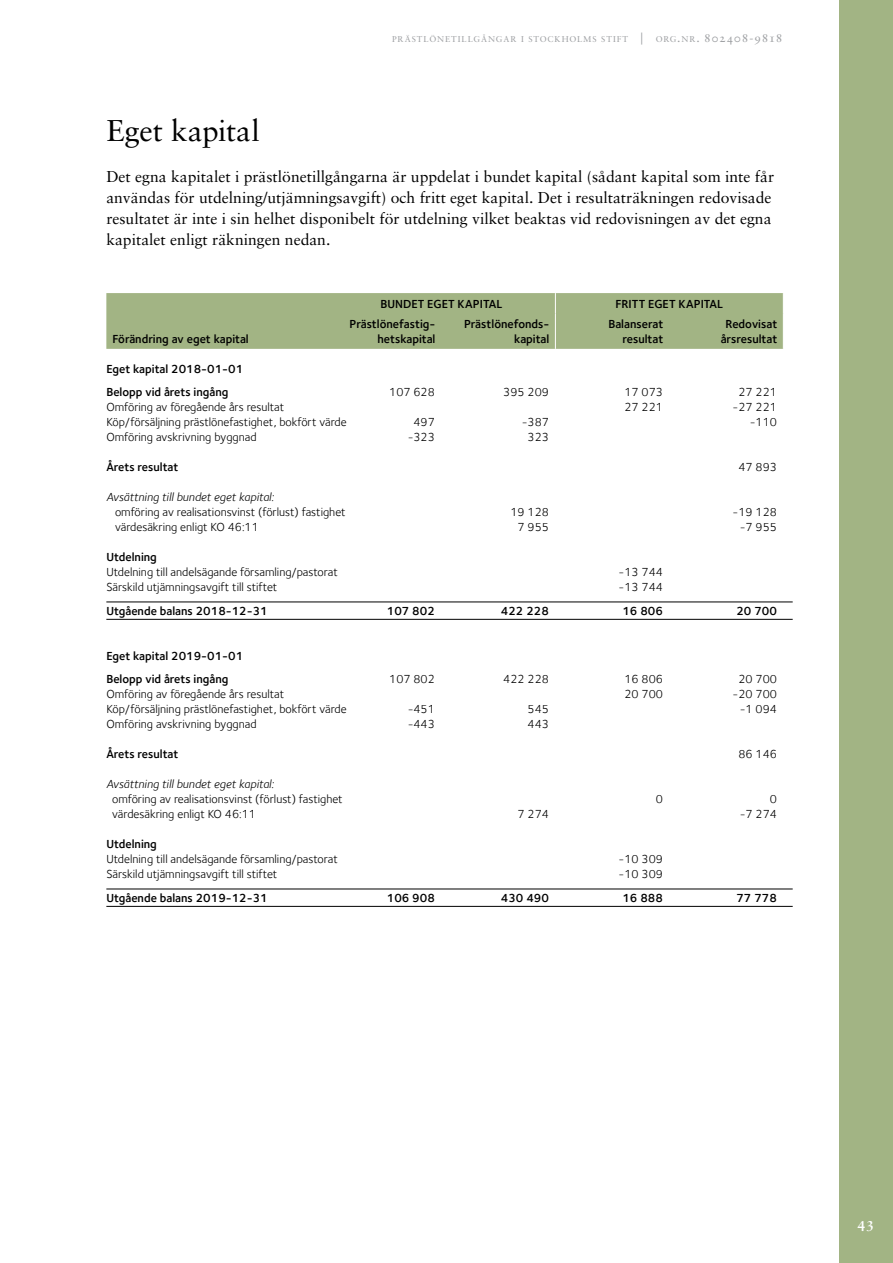
<style>
.page{position:relative;width:893px;height:1263px;background:#fff}
.page>*{position:absolute;margin:0;border:0;box-sizing:border-box;transform-origin:0 0}
.t1{font:30px "Sabon Roman Os F";color:#000}
.t2{font:15.75px/21px "Sabon Roman Os F";color:#000}
.t3{font:15px "Sabon Bold Os F";color:#fff}
.t4{font:12px "Foundry Sterling";color:#000}
.t5{font:600 12px/14.4px "Foundry Sterling";color:#000;text-align:right}
.t6{font:italic 12px "Foundry Sterling";color:#000}
.t7{font:8.4px "Sabon Roman Os F";letter-spacing:.11em;color:#9d9fa2}
.s1{font-size:12px}
</style>
<div class="page">
<div style="left:839px;top:0;width:54px;height:1263px;background:#a2b484"></div>
<hr style="left:106px;top:602px;width:687px;height:1px;background:#000">
<hr style="left:106px;top:619px;width:687px;height:1px;background:#000">
<hr style="left:106px;top:889px;width:687px;height:1px;background:#000">
<hr style="left:106px;top:906px;width:687px;height:1px;background:#000">
<div style="left:106px;top:293px;width:678px;height:56px;background:#a2b484"></div>
<hr style="left:783px;top:314px;width:1px;height:35px;background:#fff">
<p class="t7" style="left:392px;top:34px;width:392px">PRÄSTLÖNETILLGÅNGAR I STOCKHOLMS STIFT <span class="s1">|</span> ORG<span class="s1">.</span>NR<span class="s1">. 802408-9818</span></p>
<h1 class="t1" style="left:106px;top:113px;width:155px">Eget kapital</h1>
<p class="t2" style="left:106px;top:166px;width:669px">Det egna kapitalet i prästlönetillgångarna är uppdelat i bundet kapital (sådant kapital som inte får användas för utdelning/utjämningsavgift) och fritt eget kapital. Det i resultaträkningen redovisade resultatet är inte i sin helhet disponibelt för utdelning vilket beaktas vid redovisningen av det egna kapitalet enligt räkningen nedan.</p>
<p class="t5" style="left:112px;top:331px;width:138px">Förändring av eget kapital</p>
<p class="t5" style="left:106px;top:357px;width:138px;line-height:23.5px;text-align:left">Eget kapital 2018-01-01<br>Belopp vid årets ingång</p>
<p class="t5" style="left:380px;top:296px;width:123px">BUNDET EGET KAPITAL</p>
<p class="t5" style="left:615px;top:296px;width:109px">FRITT EGET KAPITAL</p>
<p class="t5" style="left:350px;top:317px;width:87px">Prästlönefastig&shy;hetskapital</p>
<p class="t5" style="left:464px;top:317px;width:87px">Prästlönefonds&shy;kapital</p>
<p class="t5" style="left:608px;top:317px;width:57px">Balanserat resultat</p>
<p class="t5" style="left:721px;top:317px;width:58px;text-align:center">Redovisat årsresultat</p>
<p class="t4" style="left:389px;top:385px;width:47px">107 628</p>
<p class="t4" style="left:503px;top:385px;width:47px">395 209</p>
<p class="t4" style="left:624px;top:385px;width:40px">17 073</p>
<p class="t4" style="left:738px;top:385px;width:40px">27 221</p>
<p class="t4" style="left:106px;top:400px;width:179px">Omföring av föregående års resultat</p>
<p class="t4" style="left:624px;top:400px;width:40px">27 221</p>
<p class="t4" style="left:733px;top:400px;width:46px">-27 221</p>
<p class="t4" style="left:106px;top:415px;width:242px">Köp/försäljning prästlönefastighet, bokfört värde</p>
<p class="t4" style="left:414px;top:415px;width:23px">497</p>
<p class="t4" style="left:522px;top:415px;width:29px">-387</p>
<p class="t4" style="left:750px;top:415px;width:29px">-110</p>
<p class="t4" style="left:106px;top:430px;width:152px">Omföring avskrivning byggnad</p>
<p class="t4" style="left:408px;top:430px;width:29px">-323</p>
<p class="t4" style="left:528px;top:430px;width:23px">323</p>
<p class="t5" style="left:106px;top:460px;width:74px">Årets resultat</p>
<p class="t4" style="left:738px;top:460px;width:40px">47 893</p>
<p class="t6" style="left:106px;top:490px;width:170px">Avsättning till bundet eget kapital:</p>
<p class="t4" style="left:115px;top:505px;width:232px">omföring av realisationsvinst (förlust) fastighet</p>
<p class="t4" style="left:510px;top:505px;width:40px">19 128</p>
<p class="t4" style="left:733px;top:505px;width:46px">-19 128</p>
<p class="t4" style="left:115px;top:520px;width:145px">värdesäkring enligt KO 46:11</p>
<p class="t4" style="left:518px;top:520px;width:33px">7 955</p>
<p class="t4" style="left:740px;top:520px;width:39px">-7 955</p>
<p class="t5" style="left:106px;top:550px;width:52px">Utdelning</p>
<p class="t4" style="left:106px;top:565px;width:233px">Utdelning till andelsägande församling/pastorat</p>
<p class="t4" style="left:619px;top:565px;width:46px">-13 744</p>
<p class="t4" style="left:106px;top:580px;width:173px">Särskild utjämningsavgift till stiftet</p>
<p class="t4" style="left:619px;top:580px;width:46px">-13 744</p>
<p class="t5" style="left:106px;top:603px;width:163px">Utgående balans 2018-12-31</p>
<p class="t5" style="left:387px;top:603px;width:49px">107 802</p>
<p class="t5" style="left:501px;top:603px;width:49px">422 228</p>
<p class="t5" style="left:622px;top:603px;width:42px">16 806</p>
<p class="t5" style="left:736px;top:603px;width:42px">20 700</p>
<p class="t5" style="left:106px;top:644px;width:138px;line-height:23.5px;text-align:left">Eget kapital 2019-01-01<br>Belopp vid årets ingång</p>
<p class="t4" style="left:389px;top:672px;width:47px">107 802</p>
<p class="t4" style="left:503px;top:672px;width:47px">422 228</p>
<p class="t4" style="left:624px;top:672px;width:40px">16 806</p>
<p class="t4" style="left:738px;top:672px;width:40px">20 700</p>
<p class="t4" style="left:106px;top:687px;width:179px">Omföring av föregående års resultat</p>
<p class="t4" style="left:624px;top:687px;width:40px">20 700</p>
<p class="t4" style="left:733px;top:687px;width:46px">-20 700</p>
<p class="t4" style="left:106px;top:702px;width:242px">Köp/försäljning prästlönefastighet, bokfört värde</p>
<p class="t4" style="left:408px;top:702px;width:29px">-451</p>
<p class="t4" style="left:528px;top:702px;width:23px">545</p>
<p class="t4" style="left:740px;top:702px;width:39px">-1 094</p>
<p class="t4" style="left:106px;top:717px;width:152px">Omföring avskrivning byggnad</p>
<p class="t4" style="left:408px;top:717px;width:29px">-443</p>
<p class="t4" style="left:528px;top:717px;width:23px">443</p>
<p class="t5" style="left:106px;top:747px;width:74px">Årets resultat</p>
<p class="t4" style="left:738px;top:747px;width:40px">86 146</p>
<p class="t6" style="left:106px;top:777px;width:170px">Avsättning till bundet eget kapital:</p>
<p class="t4" style="left:112px;top:792px;width:232px">omföring av realisationsvinst (förlust) fastighet</p>
<p class="t4" style="left:656px;top:792px;width:9px">0</p>
<p class="t4" style="left:770px;top:792px;width:9px">0</p>
<p class="t4" style="left:112px;top:807px;width:145px">värdesäkring enligt KO 46:11</p>
<p class="t4" style="left:518px;top:807px;width:33px">7 274</p>
<p class="t4" style="left:740px;top:807px;width:39px">-7 274</p>
<p class="t5" style="left:106px;top:837px;width:52px">Utdelning</p>
<p class="t4" style="left:106px;top:852px;width:233px">Utdelning till andelsägande församling/pastorat</p>
<p class="t4" style="left:619px;top:852px;width:46px">-10 309</p>
<p class="t4" style="left:106px;top:867px;width:173px">Särskild utjämningsavgift till stiftet</p>
<p class="t4" style="left:619px;top:867px;width:46px">-10 309</p>
<p class="t5" style="left:106px;top:890px;width:163px">Utgående balans 2019-12-31</p>
<p class="t5" style="left:387px;top:890px;width:49px">106 908</p>
<p class="t5" style="left:501px;top:890px;width:49px">430 490</p>
<p class="t5" style="left:622px;top:890px;width:42px">16 888</p>
<p class="t5" style="left:736px;top:890px;width:42px">77 778</p>
<p class="t3" style="left:858px;top:1213px;width:18px">43</p>
</div>
